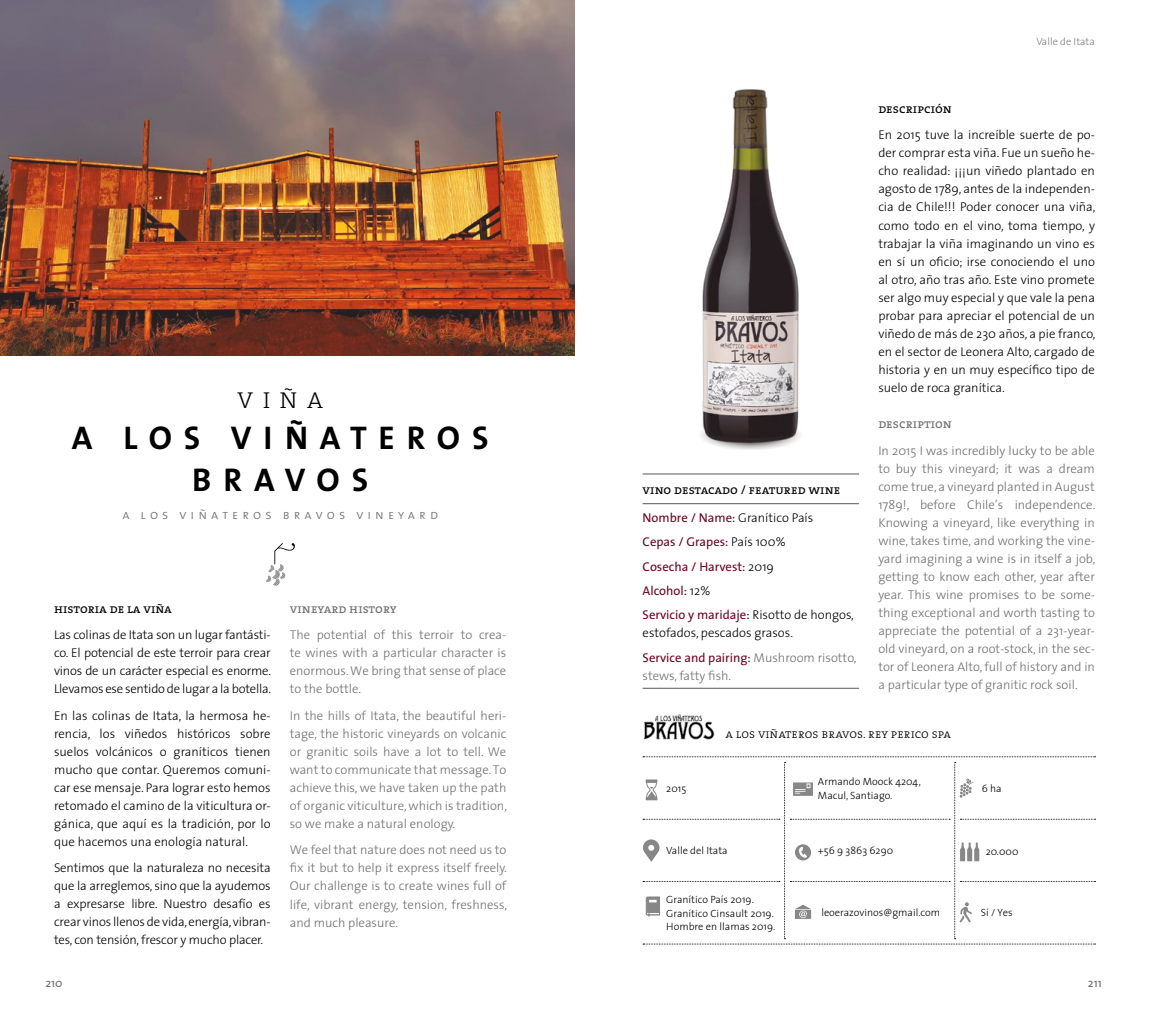
<style>
.page{position:relative;width:1149px;height:1021px;background:#fff}
.page>*{position:absolute;margin:0;border:0;box-sizing:border-box;transform-origin:0 0}
.t1{font:700 33px/42px "The Sans";letter-spacing:.36em;color:#000;text-align:center}
.t2{font:300 23.1px "The Serif";color:#000}
.t3{font:13.5px "The Sans Light Caps";letter-spacing:.3em;color:#706f6f}
.t4{font:300 12.75px/18px "The Sans";color:#000;text-align:justify}
.t5{font:300 12.75px/18px "The Sans";color:#706f6f;text-align:justify}
.t6{font:12.75px/24.5px "The Sans";color:#6d0520}
.t7{font:12.75px "The Serif Regular Caps";color:#000}
.t8{font:12.75px "The Serif Light Caps";color:#000}
.t9{font:12.75px "The Serif Regular Caps";color:#706f6f}
.t10{font:12px "The Sans";color:#706f6f}
.t11{font:300 10.5px/13.5px "The Sans";color:#000}
.t12{font:200 10.5px "The Sans";color:#706f6f}
.s1{font-weight:300;color:#000}
.s2{font-weight:400;color:#6d0520}
.s3{color:#706f6f}
</style>
<div class="page">
<hr style="left:642px;top:473px;width:216px;height:1px;background:#575756">
<hr style="left:642px;top:503px;width:216px;height:1px;background:#575756">
<hr style="left:642px;top:688px;width:216px;height:1px;background:#575756">
<svg style="left:266px;top:543px;width:29px;height:42px"></svg>
<svg style="left:642px;top:756px;width:453px;height:188px"></svg>
<img style="left:701px;top:89px;width:100px;height:360px">
<img style="left:0;top:0;width:574px;height:355px">
<img style="left:643px;top:714px;width:71px;height:26px">
<h2 class="t2" style="left:237px;top:381px;width:87px">viña</h2>
<h1 class="t1" style="left:72px;top:416px;width:418px">A LOS VIÑATEROS<br>BRAVOS</h1>
<p class="t3" style="left:122px;top:507px;width:317px">a los viñateros bravos vineyard</p>
<p class="t7" style="left:54px;top:598px;width:119px">historia de la viña</p>
<p class="t4" style="left:54px;top:625px;width:218px">Las colinas de Itata son un lugar fantásti&shy;co. El potencial de este terroir para crear vinos de un carácter especial es enorme.<br>Llevamos ese sentido de lugar a la botella.</p>
<p class="t4" style="left:54px;top:706px;width:218px">En las colinas de Itata, la hermosa he&shy;rencia, los viñedos históricos sobre suelos volcánicos o graníticos tienen mucho que contar. Queremos comuni&shy;car ese mensaje. Para lograr esto hemos retomado el camino de la viticultura or&shy;gánica, que aquí es la tradición, por lo que hacemos una enología natural.</p>
<p class="t4" style="left:54px;top:858px;width:218px">Sentimos que la naturaleza no necesita que la arreglemos, sino que la ayudemos a expresarse libre. Nuestro desafío es crear vinos llenos de vida, energía, vibran&shy;tes, con tensión, frescor y mucho placer.</p>
<p class="t9" style="left:290px;top:598px;width:108px">vineyard history</p>
<p class="t5" style="left:290px;top:625px;width:218px">The potential of this terroir to crea&shy;te wines with a particular character is enormous. We bring that sense of place to the bottle.</p>
<p class="t5" style="left:290px;top:706px;width:219px">In the hills of Itata, the beautiful heri&shy;tage, the historic vineyards on volcanic or granitic soils have a lot to tell. We want to communicate that message. To achieve this, we have taken up the path of organic viticulture, which is tradition, so we make a natural enology.</p>
<p class="t5" style="left:290px;top:840px;width:219px">We feel that nature does not need us to fix it but to help it express itself freely.<br>Our challenge is to create wines full of life, vibrant energy, tension, freshness, and much pleasure.</p>
<p class="t12" style="left:1035px;top:35px;width:60px">Valle de Itata</p>
<p class="t7" style="left:642px;top:479px;width:199px">vino destacado / featured wine</p>
<p class="t6" style="left:642px;top:505px;width:213px">Nombre / Name: <span class="s1">Granítico País<br></span>Cepas / Grapes: <span class="s1">País 100%<br></span>Cosecha / Harvest: <span class="s1">2019<br></span>Alcohol: <span class="s1">12%<br></span>Servicio y maridaje: <span class="s1">Risotto de hongos,</span></p>
<p class="t4" style="left:642px;top:620px;width:215px;line-height:24.5px">estofados, pescados grasos.<br><span class="s2">Service and pairing:</span> <span class="s3">Mushroom risotto,</span></p>
<p class="t5" style="left:642px;top:666px;width:90px">stews, fatty fish.</p>
<p class="t7" style="left:878px;top:98px;width:75px">descripción</p>
<p class="t4" style="left:878px;top:126px;width:219px">En 2015 tuve la increíble suerte de po&shy;der comprar esta viña. Fue un sueño he&shy;cho realidad: ¡¡¡un viñedo plantado en agosto de 1789, antes de la independen&shy;cia de Chile!!! Poder conocer una viña, como todo en el vino, toma tiempo, y trabajar la viña imaginando un vino es en sí un oficio; irse conociendo el uno al otro, año tras año. Este vino promete ser algo muy especial y que vale la pena probar para apreciar el potencial de un viñedo de más de 230 años, a pie franco, en el sector de Leonera Alto, cargado de historia y en un muy específico tipo de suelo de roca granítica.</p>
<p class="t9" style="left:878px;top:413px;width:75px">description</p>
<p class="t5" style="left:878px;top:441px;width:219px">In 2015 I was incredibly lucky to be able to buy this vineyard; it was a dream come true, a vineyard planted in August 1789!, before Chile’s independence.<br>Knowing a vineyard, like everything in wine, takes time, and working the vine&shy;yard imagining a wine is in itself a job, getting to know each other, year after year. This wine promises to be some&shy;thing exceptional and worth tasting to appreciate the potential of a 231-year&shy;old vineyard, on a root-stock, in the sec&shy;tor of Leonera Alto, full of history and in a particular type of granitic rock soil.</p>
<p class="t11" style="left:666px;top:781px;width:22px">2015</p>
<p class="t8" style="left:725px;top:723px;width:227px">a los viñateros bravos. rey perico spa</p>
<p class="t11" style="left:817px;top:774px;width:104px">Armando Moock 4204,<br>Macul, Santiago.</p>
<p class="t11" style="left:666px;top:843px;width:63px">Valle del Itata</p>
<p class="t11" style="left:817px;top:843px;width:77px">+56 9 3863 6290</p>
<p class="t11" style="left:666px;top:892px;width:110px">Granítico País 2019.<br>Granítico Cinsault 2019.<br>Hombre en llamas 2019.</p>
<p class="t11" style="left:821px;top:905px;width:120px">leoerazovinos@gmail.com</p>
<p class="t11" style="left:981px;top:781px;width:21px">6 ha</p>
<p class="t11" style="left:985px;top:844px;width:34px">20.000</p>
<p class="t11" style="left:980px;top:905px;width:33px">Sí / Yes</p>
<p class="t10" style="left:45px;top:972px;width:19px">210</p>
<p class="t10" style="left:1087px;top:972px;width:15px">211</p>
</div>
